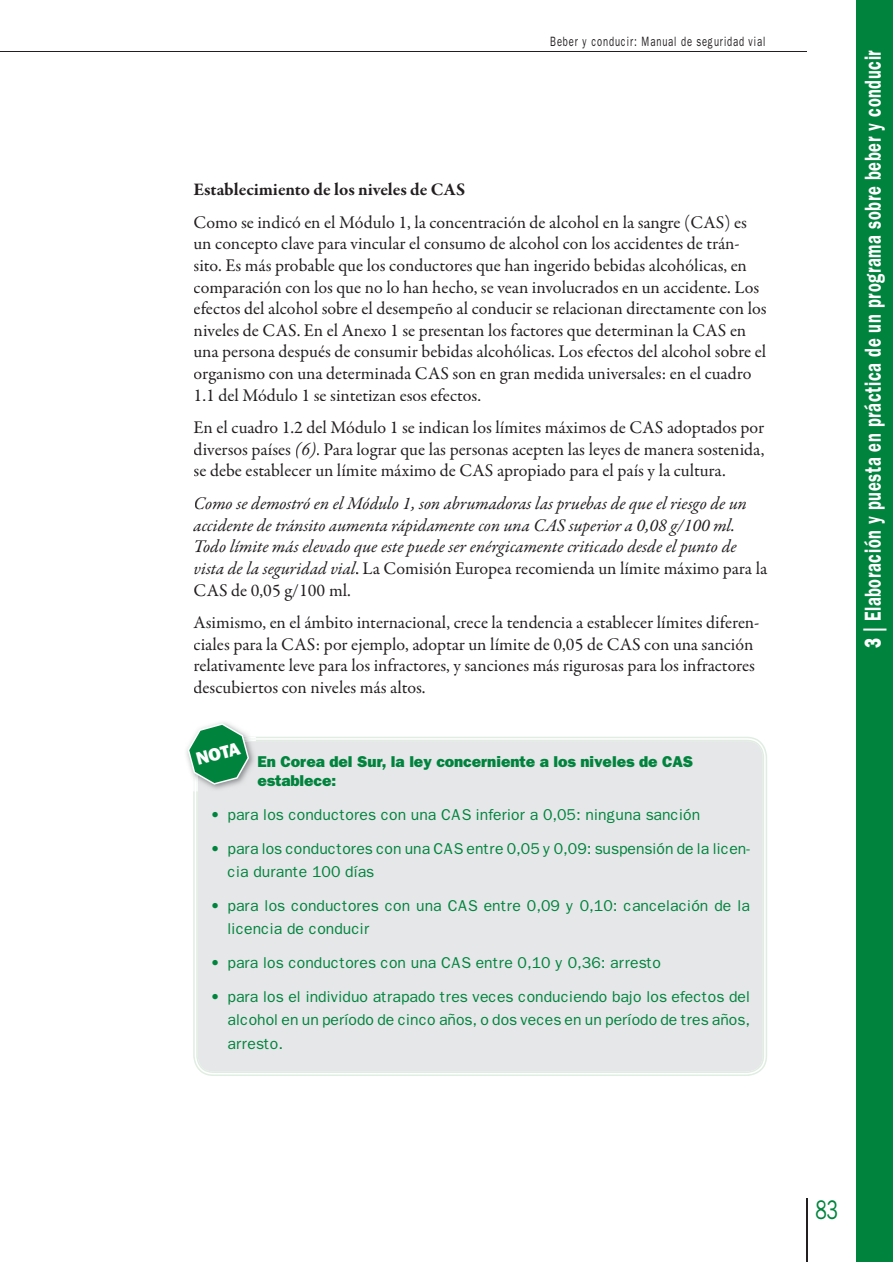
<style>
.page{position:relative;width:893px;height:1262px;background:#fff}
.page>*{position:absolute;margin:0;border:0;box-sizing:border-box;transform-origin:0 0}
.t1{font:27px "Franklin Gothic";color:#00843d;scale:.7 1}
.t2{font:600 23.1px "Franklin Gothic";letter-spacing:.04em;color:#fff;scale:.7 1}
.t3{font:18px/21.6px "Garamond Premr Pro";color:#231f20}
.t4{font:italic 18px/21.6px "Garamond Premr Pro";color:#231f20}
.t5{font:700 18px "Garamond Premr Pro";color:#231f20}
.t6{font:800 18px "Franklin Gothic";color:#fff}
.t7{font:15.75px/23.2px "Franklin Gothic";color:#00843d}
.t8{font:800 15.75px/18.9px "Franklin Gothic";letter-spacing:-.005em;color:#00843d}
.t9{font:13.5px "Franklin Gothic";letter-spacing:.085em;color:#231f20;scale:.7 1}
.s1{font-style:italic}
.s2{font-style:normal}
.s3{font-weight:800}
</style>
<div class="page">
<hr style="left:0;top:51px;width:806px;height:1px;background:#231f20">
<div style="left:856px;top:0;width:37px;height:1261px;background:#00843d"></div>
<hr style="left:806px;top:1198px;width:1px;height:63px;background:#231f20">
<div style="left:193px;top:737px;width:574px;height:338px;background:#e6e7e9"></div>
<img style="left:186px;top:722px;width:41px;height:38px">
<img style="left:193px;top:736px;width:63px;height:55px">
<svg style="left:188px;top:723px;width:61px;height:61px"></svg>
<p class="t9" style="left:550px;top:34px;width:309px">Beber y conducir: Manual de seguridad vial</p>
<p class="t5" style="left:194px;top:178px;width:273px">Establecimiento de los niveles de CAS</p>
<p class="t3" style="left:194px;top:212px;width:574px">Como se indicó en el Módulo 1, la concentración de alcohol en la sangre (CAS) es un concepto clave para vincular el consumo de alcohol con los accidentes de trán&shy;sito. Es más probable que los conductores que han ingerido bebidas alcohólicas, en comparación con los que no lo han hecho, se vean involucrados en un accidente. Los efectos del alcohol sobre el desempeño al conducir se relacionan directamente con los niveles de CAS. En el Anexo 1 se presentan los factores que determinan la CAS en una persona después de consumir bebidas alcohólicas. Los efectos del alcohol sobre el organismo con una determinada CAS son en gran medida universales: en el cuadro 1.1 del Módulo 1 se sintetizan esos efectos.</p>
<p class="t3" style="left:194px;top:417px;width:572px;text-align:justify">En el cuadro 1.2 del Módulo 1 se indican los límites máximos de CAS adoptados por diversos países <span class="s1">(6)</span>. Para lograr que las personas acepten las leyes de manera sostenida, se debe establecer un límite máximo de CAS apropiado para el país y la cultura.</p>
<p class="t4" style="left:194px;top:493px;width:575px">Como se demostró en el Módulo 1, son abrumadoras las pruebas de que el riesgo de un accidente de tránsito aumenta rápidamente con una CAS superior a 0,08 g/100 ml.<br>Todo límite más elevado que este puede ser enérgicamente criticado desde el punto de vista de la seguridad vial<span class="s2">. La Comisión Europea recomienda un límite máximo para la CAS de 0,05 g/100 ml.</span></p>
<p class="t3" style="left:194px;top:612px;width:567px">Asimismo, en el ámbito internacional, crece la tendencia a establecer límites diferen&shy;ciales para la CAS: por ejemplo, adoptar un límite de 0,05 de CAS con una sanción relativamente leve para los infractores, y sanciones más rigurosas para los infractores descubiertos con niveles más altos.</p>
<p class="t6" style="left:194px;top:749px;width:46px;rotate:-15deg">NOTA</p>
<p class="t8" style="left:257px;top:752px;width:437px">En Corea del Sur, la ley concerniente a los niveles de CAS establece:</p>
<p class="t7" style="left:211px;top:803px;width:491px">• para los conductores con una CAS inferior a 0,05: ninguna sanción</p>
<p class="t7" style="left:228px;top:837px;width:524px;text-indent:-17px">• para los conductores con una CAS entre 0,05 y 0,09: suspensión de la licen&shy;cia durante 100 días</p>
<p class="t7" style="left:227px;top:894px;width:524px;text-indent:-17px">• para los conductores con una CAS entre 0,09 y 0,10: cancelación de la licencia de conducir</p>
<p class="t7" style="left:210px;top:951px;width:452px">• para los conductores con una CAS entre 0,10 y 0,36: arresto</p>
<p class="t7" style="left:227px;top:985px;width:524px;text-align:justify;text-indent:-17px">• para los el individuo atrapado tres veces conduciendo bajo los efectos del alcohol en un período de cinco años, o dos veces en un período de tres años, arresto.</p>
<p class="t2" style="left:859px;top:648px;width:856px;rotate:-90deg"><span class="s3">3</span> | Elaboración y puesta en práctica de un programa sobre beber y conducir</p>
<h1 class="t1" style="left:815px;top:1194px;width:34px">83</h1>
</div>
